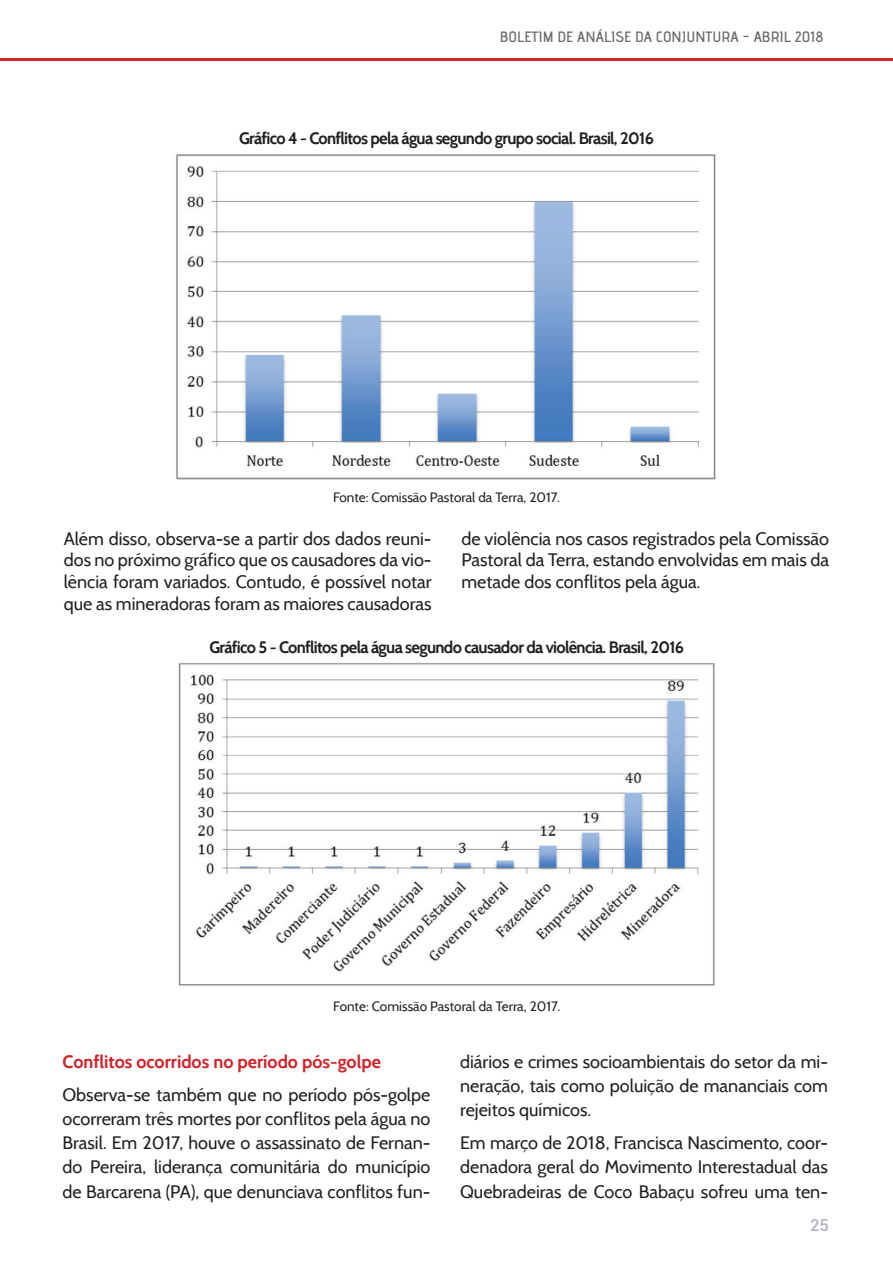
<style>
.page{position:relative;width:893px;height:1263px;background:#fff}
.page>*{position:absolute;margin:0;border:0;box-sizing:border-box;transform-origin:0 0}
.t1{font:18px/24.3px "Cabin";color:#231f20;text-align:justify}
.t2{font:700 18px "Cabin";color:#d1232a}
.t3{font:700 16.5px "Cabin";letter-spacing:-.04em;color:#231f20}
.t4{font:500 16.5px "Roboto";color:#b1b5be}
.t5{font:15px "advent Bd 2";color:#6c6d70;scale:1.05 1}
.t6{font:13.5px "Cabin";color:#231f20}
</style>
<div class="page">
<hr style="left:0;top:58px;width:893px;height:3px;background:#d1232a">
<img style="left:176px;top:154px;width:540px;height:326px">
<img style="left:178px;top:663px;width:537px;height:323px">
<p class="t5" style="left:500px;top:28px;width:310px">BOLETIM DE ANÁLISE DA CONJUNTURA - ABRIL 2018</p>
<p class="t3" style="left:239px;top:128px;width:416px">Gráfico 4 - Conflitos pela água segundo grupo social. Brasil, 2016</p>
<p class="t6" style="left:333px;top:489px;width:228px">Fonte: Comissão Pastoral da Terra, 2017.</p>
<p class="t1" style="left:64px;top:528px;width:369px;line-height:21.6px">Além disso, observa-se a partir dos dados reuni&shy;dos no próximo gráfico que os causadores da vio&shy;lência foram variados. Contudo, é possível notar que as mineradoras foram as maiores causadoras</p>
<p class="t1" style="left:461px;top:528px;width:369px;line-height:21.6px">de violência nos casos registrados pela Comissão Pastoral da Terra, estando envolvidas em mais da metade dos conflitos pela água.</p>
<p class="t3" style="left:209px;top:637px;width:476px">Gráfico 5 - Conflitos pela água segundo causador da violência. Brasil, 2016</p>
<p class="t6" style="left:333px;top:997px;width:228px">Fonte: Comissão Pastoral da Terra, 2017.</p>
<p class="t2" style="left:63px;top:1050px;width:320px">Conflitos ocorridos no período pós-golpe</p>
<p class="t1" style="left:63px;top:1082px;width:369px">Observa-se também que no período pós-golpe ocorreram três mortes por conflitos pela água no Brasil. Em 2017, houve o assassinato de Fernan&shy;do Pereira, liderança comunitária do município de Barcarena (PA), que denunciava conflitos fun-</p>
<p class="t1" style="left:460px;top:1049px;width:369px">diários e crimes socioambientais do setor da mi&shy;neração, tais como poluição de mananciais com rejeitos químicos.</p>
<p class="t1" style="left:460px;top:1130px;width:369px">Em março de 2018, Francisca Nascimento, coor&shy;denadora geral do Movimento Interestadual das Quebradeiras de Coco Babaçu sofreu uma ten-</p>
<p class="t4" style="left:810px;top:1214px;width:20px">25</p>
</div>
